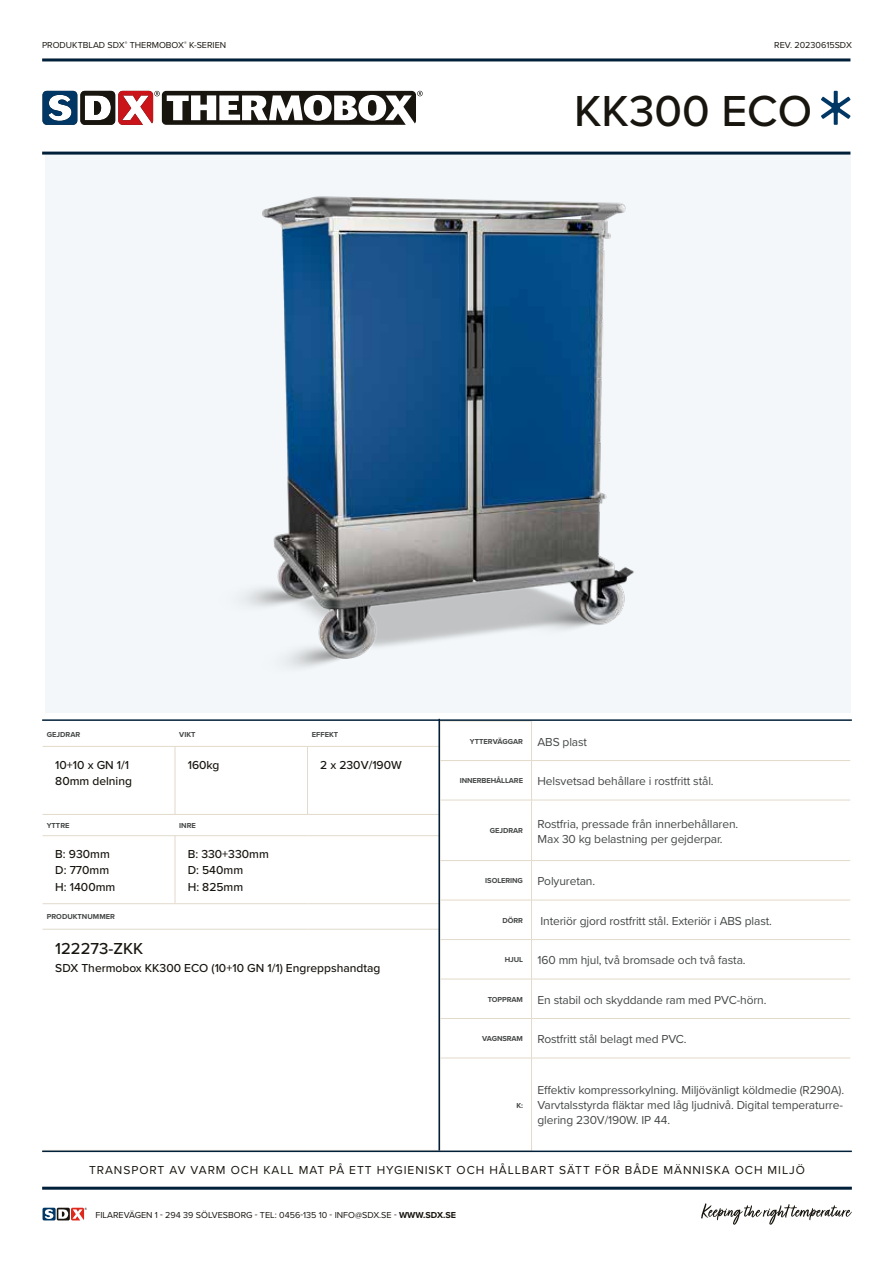
<style>
.page{position:relative;width:893px;height:1263px;background:#fff}
.page>*{position:absolute;margin:0;border:0;box-sizing:border-box;transform-origin:0 0}
.t1{font:500 45px "Proxima Nova";color:#18150f}
.t2{font:500 16.5px "Proxima Nova";color:#18150f}
.t3{font:12px/15px "Proxima Nova";letter-spacing:-.01em;color:#454847}
.t4{font:500 12px/16.5px "Proxima Nova";color:#18150f}
.t5{font:12px "Proxima Nova";letter-spacing:.08em;color:#18150f}
.t6{font:9px "Proxima Nova";color:#18150f}
.t7{font:700 7.5px "Proxima Nova";color:#454847}
.s1{font-weight:400;font-size:12px}
.s2{font-weight:700;font-size:7.5px}
.s3{font-weight:700}
</style>
<div class="page">
<div style="left:45px;top:153px;width:805px;height:560px;background:#f4f7f9"></div>
<img style="left:244px;top:196px;width:390px;height:472px">
<hr style="left:440px;top:721px;width:92px;height:1px;background:#e2dacb">
<hr style="left:440px;top:721px;width:1px;height:39px;background:#e2dacb">
<hr style="left:531px;top:721px;width:1px;height:39px;background:#e2dacb">
<hr style="left:440px;top:760px;width:91px;height:1px;background:#e2dacb">
<hr style="left:440px;top:761px;width:1px;height:39px;background:#e2dacb">
<hr style="left:531px;top:760px;width:319px;height:1px;background:#e2dacb">
<hr style="left:531px;top:761px;width:1px;height:39px;background:#e2dacb">
<hr style="left:440px;top:800px;width:91px;height:1px;background:#e2dacb">
<hr style="left:440px;top:800px;width:1px;height:60px;background:#e2dacb">
<hr style="left:531px;top:800px;width:319px;height:1px;background:#e2dacb">
<hr style="left:531px;top:800px;width:1px;height:60px;background:#e2dacb">
<hr style="left:440px;top:860px;width:91px;height:1px;background:#e2dacb">
<hr style="left:440px;top:861px;width:1px;height:39px;background:#e2dacb">
<hr style="left:531px;top:860px;width:319px;height:1px;background:#e2dacb">
<hr style="left:531px;top:861px;width:1px;height:39px;background:#e2dacb">
<hr style="left:440px;top:900px;width:91px;height:1px;background:#e2dacb">
<hr style="left:440px;top:900px;width:1px;height:39px;background:#e2dacb">
<hr style="left:531px;top:900px;width:319px;height:1px;background:#e2dacb">
<hr style="left:531px;top:900px;width:1px;height:39px;background:#e2dacb">
<hr style="left:440px;top:939px;width:91px;height:1px;background:#e2dacb">
<hr style="left:440px;top:940px;width:1px;height:39px;background:#e2dacb">
<hr style="left:531px;top:939px;width:319px;height:1px;background:#e2dacb">
<hr style="left:531px;top:940px;width:1px;height:39px;background:#e2dacb">
<hr style="left:440px;top:979px;width:91px;height:1px;background:#e2dacb">
<hr style="left:440px;top:979px;width:1px;height:39px;background:#e2dacb">
<hr style="left:531px;top:979px;width:319px;height:1px;background:#e2dacb">
<hr style="left:531px;top:979px;width:1px;height:39px;background:#e2dacb">
<hr style="left:440px;top:1018px;width:91px;height:1px;background:#e2dacb">
<hr style="left:440px;top:1019px;width:1px;height:39px;background:#e2dacb">
<hr style="left:531px;top:1018px;width:319px;height:1px;background:#e2dacb">
<hr style="left:531px;top:1019px;width:1px;height:39px;background:#e2dacb">
<hr style="left:440px;top:1058px;width:91px;height:1px;background:#e2dacb">
<hr style="left:440px;top:1058px;width:1px;height:93px;background:#e2dacb">
<hr style="left:531px;top:1058px;width:319px;height:1px;background:#e2dacb">
<hr style="left:531px;top:1058px;width:1px;height:93px;background:#e2dacb">
<hr style="left:43px;top:746px;width:132px;height:1px;background:#e2dacb">
<hr style="left:175px;top:746px;width:132px;height:1px;background:#e2dacb">
<hr style="left:175px;top:746px;width:1px;height:68px;background:#e2dacb">
<hr style="left:307px;top:746px;width:133px;height:1px;background:#e2dacb">
<hr style="left:43px;top:814px;width:132px;height:1px;background:#e2dacb">
<hr style="left:175px;top:814px;width:132px;height:1px;background:#e2dacb">
<hr style="left:307px;top:814px;width:133px;height:1px;background:#e2dacb">
<hr style="left:43px;top:903px;width:132px;height:1px;background:#e2dacb">
<hr style="left:175px;top:903px;width:132px;height:1px;background:#e2dacb">
<hr style="left:307px;top:903px;width:133px;height:1px;background:#e2dacb">
<hr style="left:43px;top:835px;width:132px;height:1px;background:#e2dacb">
<hr style="left:175px;top:835px;width:132px;height:1px;background:#e2dacb">
<hr style="left:175px;top:836px;width:1px;height:67px;background:#e2dacb">
<hr style="left:307px;top:835px;width:133px;height:1px;background:#e2dacb">
<hr style="left:43px;top:929px;width:132px;height:1px;background:#e2dacb">
<hr style="left:175px;top:929px;width:132px;height:1px;background:#e2dacb">
<hr style="left:307px;top:929px;width:133px;height:1px;background:#e2dacb">
<hr style="left:307px;top:746px;width:1px;height:68px;background:#e2dacb">
<svg style="left:43px;top:1208px;width:44px;height:12px"></svg>
<hr style="left:42px;top:1150px;width:810px;height:2px;background:#001f39">
<hr style="left:42px;top:1187px;width:810px;height:3px;background:#001f39">
<hr style="left:42px;top:58px;width:808px;height:3px;background:#001f39">
<hr style="left:42px;top:152px;width:808px;height:3px;background:#001f39">
<hr style="left:42px;top:719px;width:810px;height:2px;background:#001f39">
<hr style="left:438px;top:719px;width:2px;height:431px;background:#001f39">
<svg style="left:701px;top:1203px;width:151px;height:22px"></svg>
<svg style="left:43px;top:91px;width:380px;height:34px"></svg>
<svg style="left:821px;top:91px;width:30px;height:34px"></svg>
<p class="t6" style="left:42px;top:39px;width:186px">PRODUKTBLAD SDX<sup>®</sup> THERMOBOX<sup>®</sup> K-SERIEN</p>
<p class="t6" style="left:774px;top:39px;width:79px">REV. 20230615SDX</p>
<h1 class="t1" style="left:574px;top:77px;width:240px">KK300 ECO</h1>
<p class="t7" style="left:47px;top:728px;width:35px">GEJDRAR</p>
<p class="t7" style="left:179px;top:728px;width:18px">VIKT</p>
<p class="t7" style="left:312px;top:728px;width:28px">EFFEKT</p>
<p class="t4" style="left:55px;top:756px;width:78px">10+10 x GN 1/1<br>80mm delning</p>
<p class="t4" style="left:188px;top:756px;width:33px">160kg</p>
<p class="t4" style="left:320px;top:756px;width:83px">2 x 230V/190W</p>
<p class="t7" style="left:47px;top:820px;width:24px">YTTRE</p>
<p class="t7" style="left:179px;top:820px;width:18px">INRE</p>
<p class="t4" style="left:55px;top:845px;width:62px">B: 930mm<br>D: 770mm<br>H: 1400mm</p>
<p class="t4" style="left:188px;top:845px;width:83px">B: 330+330mm<br>D: 540mm<br>H: 825mm</p>
<p class="t7" style="left:47px;top:911px;width:70px">PRODUKTNUMMER</p>
<h2 class="t2" style="left:55px;top:936px;width:89px">122273-ZKK</h2>
<p class="t4" style="left:55px;top:959px;width:327px">SDX Thermobox KK300 ECO (10+10 GN 1/1) Engreppshandtag</p>
<p class="t7" style="left:470px;top:736px;width:119px">YTTERVÄGGAR <span class="s1">ABS plast</span></p>
<p class="t3" style="left:460px;top:773px;width:256px"><span class="s2">INNERBEHÅLLARE</span> Helsvetsad behållare i rostfritt stål.</p>
<p class="t7" style="left:490px;top:825px;width:35px">GEJDRAR</p>
<p class="t3" style="left:537px;top:815px;width:202px">Rostfria, pressade från innerbehållaren.<br>Max 30 kg belastning per gejderpar.</p>
<p class="t3" style="left:485px;top:873px;width:111px"><span class="s2">ISOLERING</span> Polyuretan.</p>
<p class="t7" style="left:502px;top:915px;width:22px">DÖRR</p>
<p class="t3" style="left:540px;top:912px;width:233px">Interiör gjord rostfritt stål. Exteriör i ABS plast.</p>
<p class="t3" style="left:505px;top:952px;width:242px"><span class="s2">HJUL</span> 160 mm hjul, två bromsade och två fasta.</p>
<p class="t3" style="left:488px;top:991px;width:280px"><span class="s2">TOPPRAM</span> En stabil och skyddande ram med PVC-hörn.</p>
<p class="t3" style="left:482px;top:1031px;width:206px"><span class="s2">VAGNSRAM</span> Rostfritt stål belagt med PVC.</p>
<p class="t3" style="left:537px;top:1082px;width:308px;text-align:justify">Effektiv kompressorkylning. Miljövänligt köldmedie (R290A).<br>Varvtalsstyrda fläktar med låg ljudnivå. Digital temperaturre&shy;glering 230V/190W. IP 44.</p>
<p class="t5" style="left:89px;top:1161px;width:717px">TRANSPORT AV VARM OCH KALL MAT PÅ ETT HYGIENISKT OCH HÅLLBART SÄTT FÖR BÅDE MÄNNISKA OCH MILJÖ</p>
<p class="t7" style="left:516px;top:1099px;width:8px">K:</p>
<p class="t6" style="left:95px;top:1208px;width:362px">FILAREVÄGEN 1 - 294 39 SÖLVESBORG - TEL: 0456-135 10 - INFO@SDX.SE - <span class="s3">WWW.SDX.SE</span></p>
</div>
